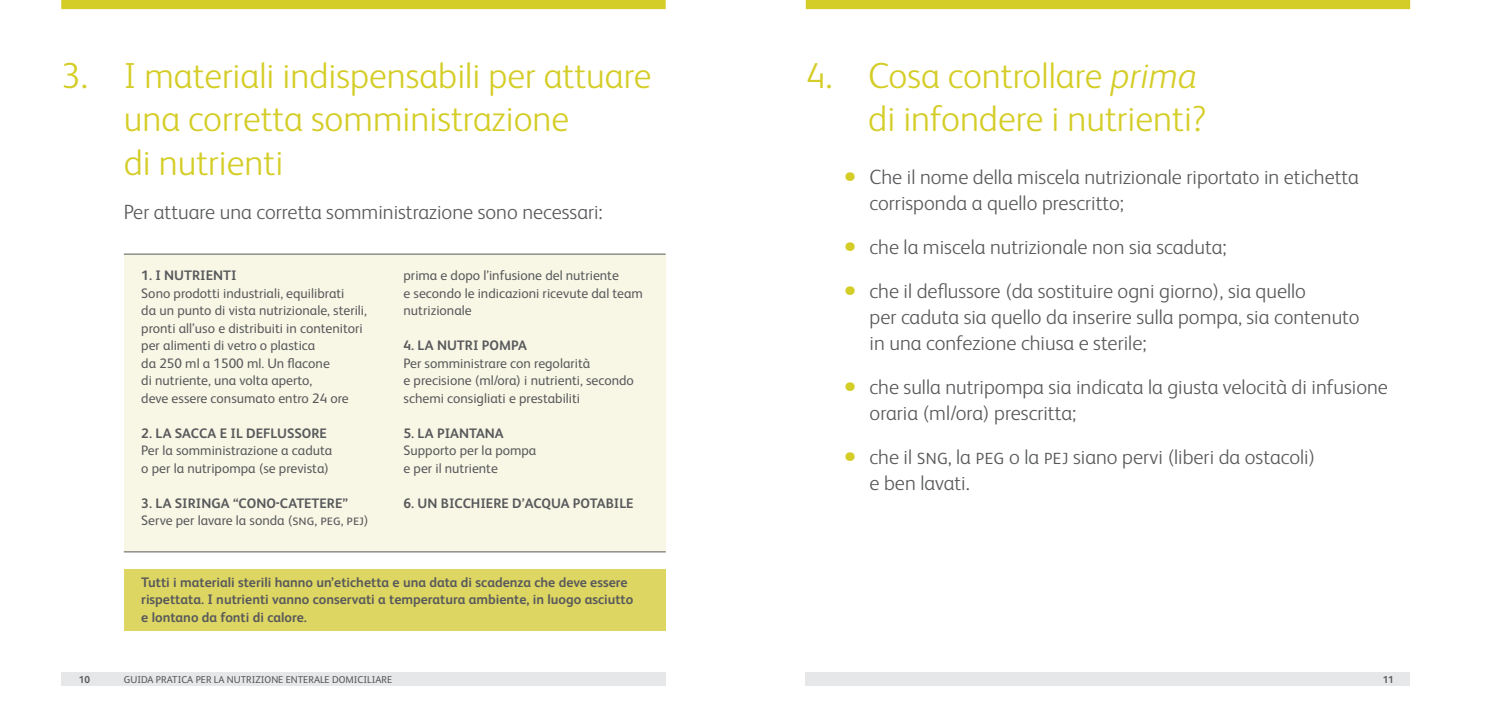
<style>
.page{position:relative;width:1489px;height:727px;background:#fff}
.page>*{position:absolute;margin:0;border:0;box-sizing:border-box;transform-origin:0 0}
.t1{font:300 36.25px/43.8px "FS Albert Pro";color:#d5cd27}
.t2{font:300 20.62px/26.2px "FS Albert Pro";color:#58595b}
.t3{font:13.75px/17.5px "FS Albert Pro";color:#58595b}
.t4{font:700 13.75px/17.5px "FS Albert Pro";color:#58595b}
.t5{font:700 13.75px "FS Albert Pro";letter-spacing:.09em;color:#58595b}
.t6{font:10px "FS Albert Pro";color:#58595b}
.t7{font:700 10px "FS Albert Pro";color:#58595b}
.s1{font-style:italic}
.s2{font-weight:400;font-size:27.5px;color:#d5cd27}
</style>
<div class="page">
<div style="left:805px;top:672px;width:604px;height:13px;background:#e6e7e8"></div>
<div style="left:61px;top:672px;width:604px;height:13px;background:#e6e7e8"></div>
<div style="left:61px;top:0;width:604px;height:9px;background:#d5cd27"></div>
<div style="left:805px;top:0;width:604px;height:9px;background:#d5cd27"></div>
<div style="left:124px;top:569px;width:541px;height:61px;background:#ded663"></div>
<div style="left:124px;top:254px;width:279px;height:297px;background:#f8f7e6"></div>
<div style="left:386px;top:254px;width:279px;height:297px;background:#f8f7e6"></div>
<hr style="left:124px;top:254px;width:541px;height:1px;background:#58595b">
<hr style="left:124px;top:551px;width:541px;height:1px;background:#58595b">
<h1 class="t1" style="left:124px;top:51px;width:529px;text-indent:-62px">3. I materiali indispensabili per attuare una corretta somministrazione<br>di nutrienti</h1>
<h2 class="t2" style="left:124px;top:197px;width:480px">Per attuare una corretta somministrazione sono necessari:</h2>
<p class="t4" style="left:141px;top:266px;width:80px">1. I Nutrienti</p>
<p class="t3" style="left:141px;top:283px;width:227px">Sono prodotti industriali, equilibrati<br>da un punto di vista nutrizionale, sterili, pronti all’uso e distribuiti in contenitori per alimenti di vetro o plastica<br>da 250 ml a 1500 ml. Un flacone<br>di nutriente, una volta aperto,<br>deve essere consumato entro 24 ore</p>
<p class="t4" style="left:141px;top:423px;width:187px">2. La sacca e il deflussore</p>
<p class="t3" style="left:141px;top:441px;width:192px">Per la somministrazione a caduta o per la nutripompa (se prevista)</p>
<p class="t5" style="left:141px;top:493px;width:208px">3. La sirin ga “cono-catetere”</p>
<p class="t3" style="left:141px;top:511px;width:229px">Serve per lavare la sonda (sng, peg, pej)</p>
<p class="t3" style="left:403px;top:266px;width:241px">prima e dopo l’infusione del nutriente<br>e secondo le indicazioni ricevute dal team nutrizionale</p>
<p class="t4" style="left:403px;top:336px;width:125px">4. La nutri pompa</p>
<p class="t3" style="left:403px;top:353px;width:232px">Per somministrare con regolarità<br>e precisione (ml/ora) i nutrienti, secondo schemi consigliati e prestabiliti</p>
<p class="t4" style="left:403px;top:423px;width:102px">5. La piantana</p>
<p class="t3" style="left:403px;top:441px;width:134px">Supporto per la pompa e per il nutriente</p>
<p class="t4" style="left:403px;top:493px;width:232px">6. Un bicchiere D’acqua potabile</p>
<p class="t4" style="left:141px;top:572px;width:493px">Tutti i materiali sterili hanno un’etichetta e una data di scadenza che deve essere rispettata. I nutrienti vanno conservati a temperatura ambiente, in luogo asciutto e lontano da fonti di calore.</p>
<h1 class="t1" style="left:805px;top:51px;width:402px;text-align:right">4. Cosa controllare <span class="s1">prima </span>di infondere i nutrienti?</h1>
<h2 class="t2" style="left:869px;top:162px;width:491px;text-indent:-26px"><span class="s2">•</span> Che il nome della miscela nutrizionale riportato in etichetta corrisponda a quello prescritto;</h2>
<h2 class="t2" style="left:843px;top:232px;width:385px"><span class="s2">•</span> che la miscela nutrizionale non sia scaduta;</h2>
<h2 class="t2" style="left:869px;top:276px;width:491px;text-indent:-26px"><span class="s2">•</span> che il deflussore (da sostituire ogni giorno), sia quello<br>per caduta sia quello da inserire sulla pompa, sia contenuto in una confezione chiusa e sterile;</h2>
<h2 class="t2" style="left:869px;top:372px;width:520px;text-indent:-26px"><span class="s2">•</span> che sulla nutripompa sia indicata la giusta velocità di infusione oraria (ml/ora) prescritta;</h2>
<h2 class="t2" style="left:869px;top:442px;width:447px;text-indent:-26px"><span class="s2">•</span> che il sng, la peg o la pej siano pervi (liberi da ostacoli) e ben lavati.</h2>
<p class="t7" style="left:79px;top:672px;width:13px">10</p>
<p class="t6" style="left:124px;top:671px;width:270px">guida pratica per la nutrizione enterale domiciliare</p>
<p class="t7" style="left:1382px;top:672px;width:13px">11</p>
</div>
